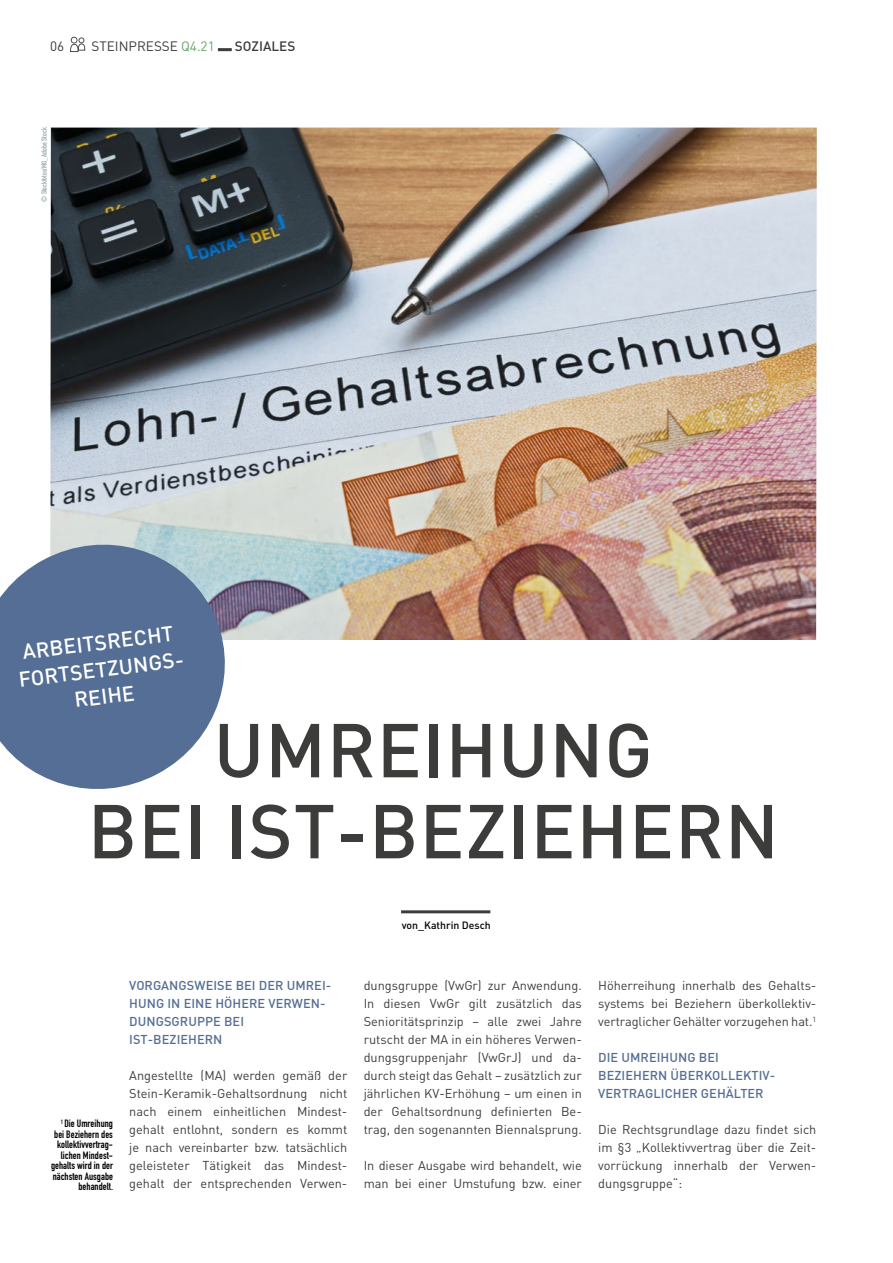
<style>
.page{position:relative;width:893px;height:1263px;background:#fff}
.page>*{position:absolute;margin:0;border:0;box-sizing:border-box;transform-origin:0 0}
.HEADLINE_1{font:500 75px/81px "DIN";letter-spacing:.01em;color:#3c3c3b;text-align:center}
.HEADLINE_1-2{font:500 21px/27px "DIN";color:#fff;text-align:center}
.t1{font:13.5px "DIN";color:#3c3c3b}
.t2{font:500 13.5px "DIN";color:#3c3c3b}
.Fließtext_NEU{font:12.75px/18px "DIN";color:#3c3c3b;text-align:justify}
.Zwischenheadline{font:500 12.75px/18px "DIN";letter-spacing:.005em;color:#546e95}
.Bildtext{font:10.5px/10.5px "DIN Engschrift";letter-spacing:.005em;color:#000;text-align:right}
.Fließtext_NEU-2{font:500 10.5px "DIN";color:#000}
.Bildtext-2{font:7.5px "DIN Engschrift";letter-spacing:.005em;color:#9cabb2}
.s1{color:#66a56b}
</style>
<div class="page">
<hr style="left:218px;top:48px;width:14px;height:3px;background:#3c3c3b">
<hr style="left:401px;top:910px;width:89px;height:3px;background:#3c3c3b">
<svg style="left:70px;top:37px;width:15px;height:15px"></svg>
<img style="left:50px;top:128px;width:767px;height:512px">
<svg style="left:0;top:527px;width:242px;height:262px;fill:#546e95"></svg>
<p class="t1" style="left:50px;top:38px;width:16px">06</p>
<p class="t1" style="left:91px;top:38px;width:125px">STEINPRESSE <span class="s1">Q4.21</span></p>
<p class="t2" style="left:235px;top:38px;width:62px">SOZIALES</p>
<p class="Bildtext-2" style="left:40px;top:202px;width:76px;rotate:-90deg">© Stockfotos/MG_Adobe Stock</p>
<p class="HEADLINE_1-2" style="left:21px;top:638px;width:153px;rotate:-7deg">ARBEITSRECHT</p>
<p class="HEADLINE_1-2" style="left:17px;top:665px;width:169px;rotate:-7deg">FORTSETZUNGS-<br>REIHE</p>
<p class="HEADLINE_1" style="left:88px;top:707px;width:693px">UMREIHUNG<br>BEI IST-BEZIEHERN</p>
<p class="Fließtext_NEU-2" style="left:402px;top:919px;width:91px">von_Kathrin Desch</p>
<p class="Bildtext" style="left:51px;top:1118px;width:63px"><sup>1</sup> Die Umreihung bei Beziehern des kollektivvertrag&shy;lichen Mindest&shy;gehalts wird in der nächsten Ausgabe behandelt.</p>
<p class="Zwischenheadline" style="left:129px;top:976px;width:204px">VORGANGSWEISE BEI DER UMREI-<br>HUNG IN EINE HÖHERE VERWEN-<br>DUNGSGRUPPE BEI<br>IST-BEZIEHERN</p>
<p class="Fließtext_NEU" style="left:129px;top:1066px;width:220px">Angestellte (MA) werden gemäß der Stein-Keramik-Gehaltsordnung nicht nach einem einheitlichen Mindest&shy;gehalt entlohnt, sondern es kommt je nach vereinbarter bzw. tatsächlich geleisteter Tätigkeit das Mindest&shy;gehalt der entsprechenden Verwen-</p>
<p class="Fließtext_NEU" style="left:364px;top:976px;width:220px">dungsgruppe (VwGr) zur Anwendung.<br>In diesen VwGr gilt zusätzlich das Senioritätsprinzip – alle zwei Jahre rutscht der MA in ein höheres Verwen&shy;dungsgruppenjahr (VwGrJ) und da&shy;durch steigt das Gehalt – zusätzlich zur jährlichen KV-Erhöhung – um einen in der Gehaltsordnung definierten Be&shy;trag, den sogenannten Biennalsprung.</p>
<p class="Fließtext_NEU" style="left:364px;top:1156px;width:220px">In dieser Ausgabe wird behandelt, wie man bei einer Umstufung bzw. einer</p>
<p class="Fließtext_NEU" style="left:598px;top:976px;width:220px">Höherreihung innerhalb des Gehalts&shy;systems bei Beziehern überkollektiv&shy;vertraglicher Gehälter vorzugehen hat.<sup>1</sup></p>
<p class="Zwischenheadline" style="left:598px;top:1048px;width:179px">DIE UMREIHUNG BEI<br>BEZIEHERN ÜBERKOLLEKTIV-<br>VERTRAGLICHER GEHÄLTER</p>
<p class="Fließtext_NEU" style="left:598px;top:1120px;width:220px">Die Rechtsgrundlage dazu findet sich im §3 „Kollektivvertrag über die Zeit&shy;vorrückung innerhalb der Verwen&shy;dungsgruppe“:</p>
</div>
